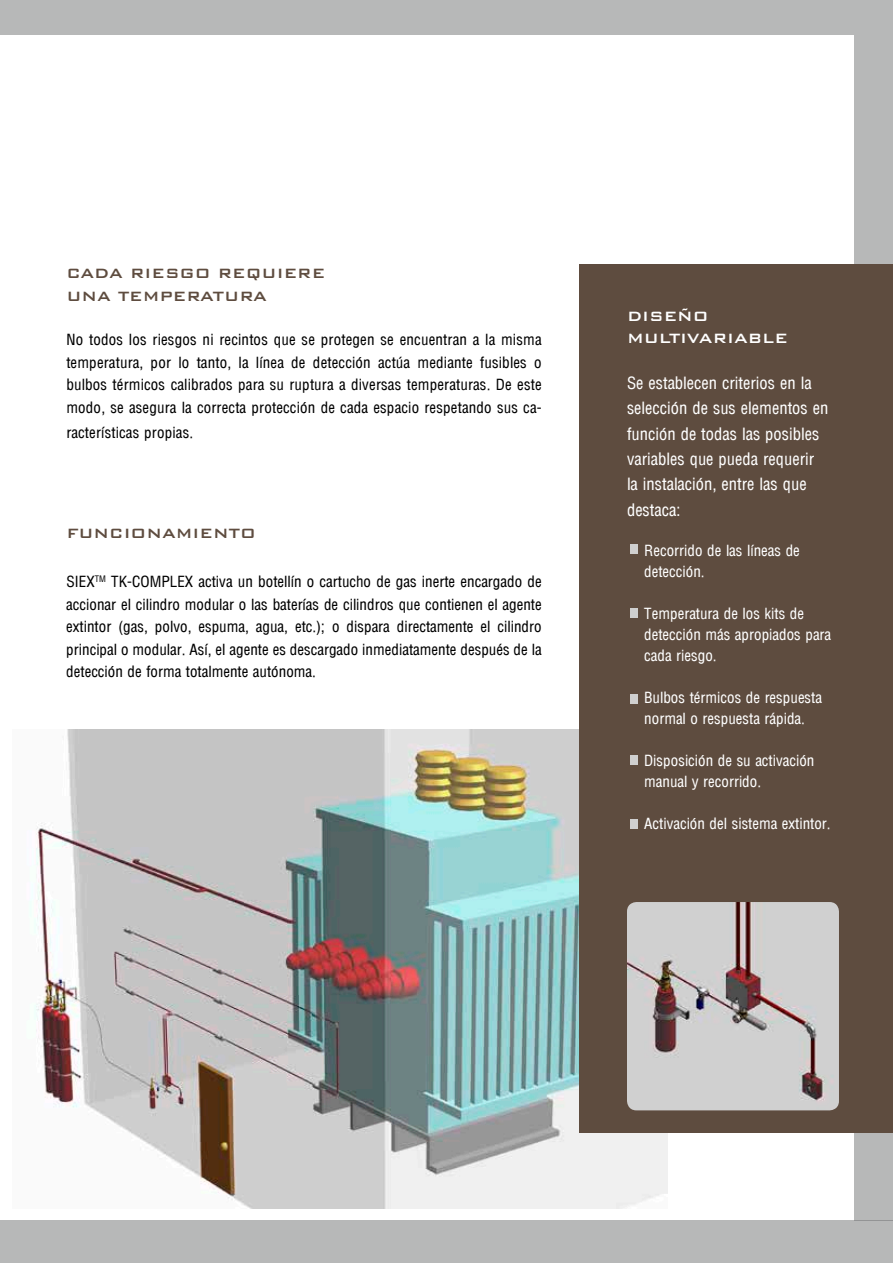
<style>
.page{position:relative;width:893px;height:1263px;background:#fff}
.page>*{position:absolute;margin:0;border:0;box-sizing:border-box;transform-origin:0 0}
.t1{font:500 18px/22.5px "Bank Gothic BT";color:#5e4c3f}
.t2{font:500 18px "Bank Gothic BT";color:#fff}
.t3{font:16.5px/25.5px "Arena Condensed";color:#fff}
.t4{font:15px/22.5px "Arena Condensed";letter-spacing:.01em;color:#000;text-align:justify}
.t5{font:15px/21px "Arena Condensed";color:#fff}
</style>
<div class="page">
<div style="left:0;top:0;width:893px;height:35px;background:#b7b8b8"></div>
<div style="left:0;top:1221px;width:893px;height:42px;background:#b7b8b8"></div>
<div style="left:855px;top:35px;width:38px;height:1186px;background:#b7b8b8"></div>
<img style="left:29px;top:729px;width:639px;height:480px">
<div style="left:579px;top:264px;width:313px;height:868px;background:#5e4c3f"></div>
<div style="left:630px;top:545px;width:7px;height:9px;background:#cfcfcf"></div>
<div style="left:630px;top:609px;width:7px;height:9px;background:#cfcfcf"></div>
<div style="left:630px;top:695px;width:7px;height:9px;background:#cfcfcf"></div>
<div style="left:630px;top:755px;width:7px;height:10px;background:#cfcfcf"></div>
<img style="left:627px;top:902px;width:212px;height:208px">
<div style="left:630px;top:819px;width:7px;height:9px;background:#cfcfcf"></div>
<p class="t1" style="left:66px;top:262px;width:260px">CADA RIESGO REQUIERE<br>UNA TEMPERATURA</p>
<p class="t4" style="left:66px;top:329px;width:477px">No todos los riesgos ni recintos que se protegen se encuentran a la misma temperatura, por lo tanto, la línea de detección actúa mediante fusibles o bulbos térmicos calibrados para su ruptura a diversas temperaturas. De este modo, se asegura la correcta protección de cada espacio respetando sus ca-</p>
<p class="t4" style="left:66px;top:422px;width:128px">racterísticas propias.</p>
<p class="t1" style="left:66px;top:522px;width:191px">FUNCIONAMIENTO</p>
<p class="t4" style="left:66px;top:571px;width:477px">SIEX<sup>TM</sup> TK-COMPLEX activa un botellín o cartucho de gas inerte encargado de accionar el cilindro modular o las baterías de cilindros que contienen el agente extintor (gas, polvo, espuma, agua, etc.); o dispara directamente el cilindro principal o modular. Así, el agente es descargado inmediatamente después de la detección de forma totalmente autónoma.</p>
<p class="t2" style="left:627px;top:306px;width:13px">dise</p>
<p class="t2" style="left:677px;top:306px;width:29px">ño</p>
<p class="t2" style="left:627px;top:328px;width:13px">multi</p>
<p class="t2" style="left:687px;top:328px;width:26px">variable</p>
<p class="t3" style="left:627px;top:370px;width:203px">Se establecen criterios en la selección de sus elementos en función de todas las posibles variables que pueda requerir la instalación, entre las que destaca:</p>
<p class="t5" style="left:644px;top:540px;width:157px">Recorrido de las líneas de detección.</p>
<p class="t5" style="left:644px;top:603px;width:189px">Temperatura de los kits de detección más apropiados para cada riesgo.</p>
<p class="t5" style="left:644px;top:687px;width:179px">Bulbos térmicos de respuesta normal o respuesta rápida.</p>
<p class="t5" style="left:644px;top:750px;width:172px">Disposición de su activación manual y recorrido.</p>
<p class="t5" style="left:644px;top:813px;width:188px">Activación del sistema extintor.</p>
</div>
